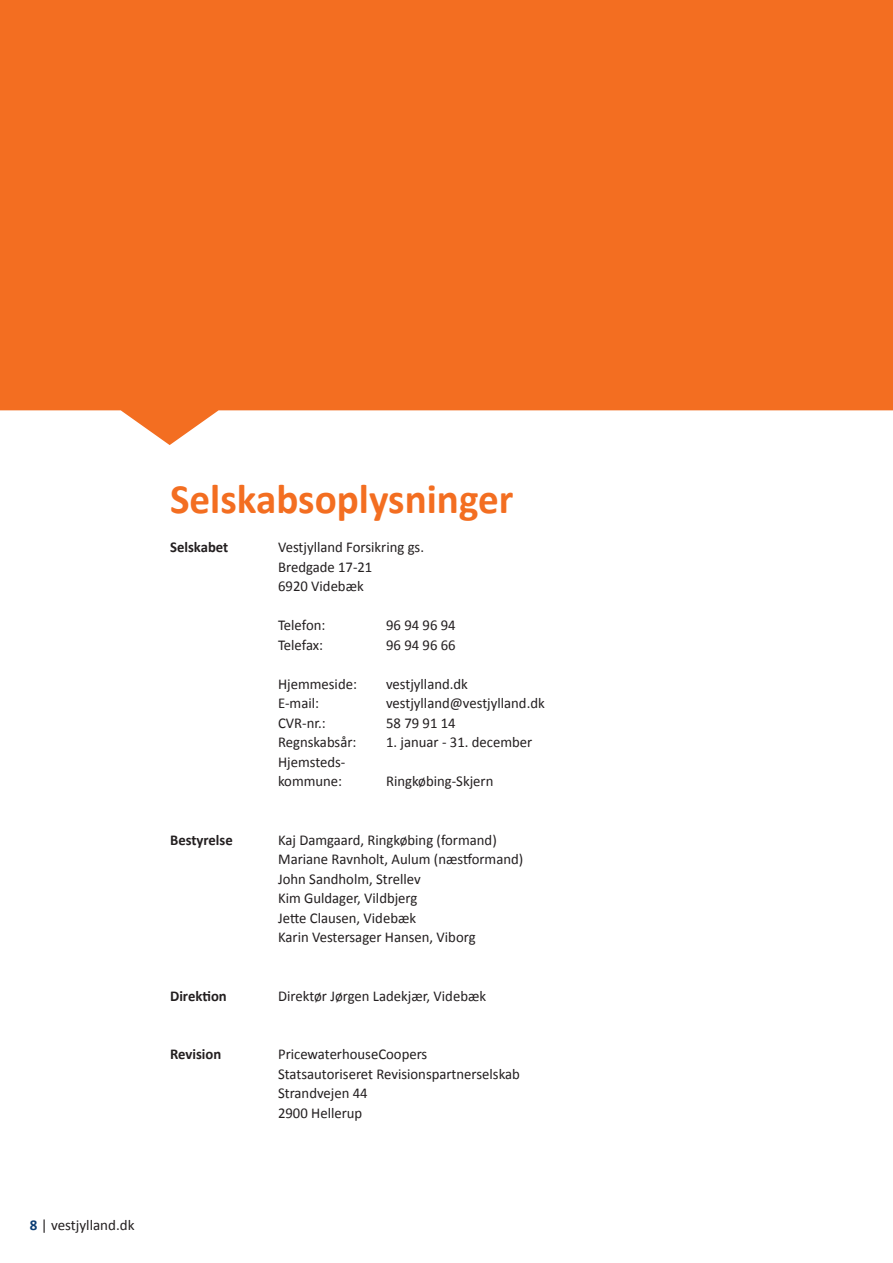
<style>
.page{position:relative;width:893px;height:1263px;background:#fff}
.page>*{position:absolute;margin:0;border:0;box-sizing:border-box;transform-origin:0 0}
.t1{font:700 42px "Calibri";color:#f36e21}
.t2{font:15px/19.5px "Calibri";color:#231f20}
.t3{font:700 15px "Calibri";color:#231f20}
.s1{font-weight:700;color:#0c3d74}
</style>
<div class="page">
<svg style="left:0;top:0;width:893px;height:445px;background:#f37831"></svg>
<h1 class="t1" style="left:170px;top:473px;width:345px">Selskabsoplysninger</h1>
<p class="t3" style="left:170px;top:538px;width:60px">Selskabet</p>
<p class="t2" style="left:278px;top:537px;width:147px">Vestjylland Forsikring gs.<br>Bredgade 17-21<br>6920 Videbæk</p>
<p class="t2" style="left:278px;top:615px;width:49px">Telefon:</p>
<p class="t2" style="left:386px;top:615px;width:71px">96 94 96 94</p>
<p class="t2" style="left:278px;top:634px;width:47px">Telefax:</p>
<p class="t2" style="left:386px;top:634px;width:71px">96 94 96 66</p>
<p class="t2" style="left:278px;top:673px;width:80px">Hjemmeside:</p>
<p class="t2" style="left:386px;top:673px;width:83px">vestjylland.dk</p>
<p class="t2" style="left:278px;top:693px;width:42px">E-mail:</p>
<p class="t2" style="left:386px;top:693px;width:160px">vestjylland@vestjylland.dk</p>
<p class="t2" style="left:278px;top:712px;width:49px">CVR-nr.:</p>
<p class="t2" style="left:386px;top:712px;width:71px">58 79 91 14</p>
<p class="t2" style="left:278px;top:732px;width:80px">Regnskabsår:</p>
<p class="t2" style="left:386px;top:732px;width:148px">1. januar - 31. december</p>
<p class="t2" style="left:278px;top:751px;width:69px">Hjemsteds&shy;kommune:</p>
<p class="t2" style="left:386px;top:771px;width:109px">Ringkøbing-Skjern</p>
<p class="t3" style="left:170px;top:830px;width:64px">Bestyrelse</p>
<p class="t2" style="left:278px;top:829px;width:247px">Kaj Damgaard, Ringkøbing (formand)<br>Mariane Ravnholt, Aulum (næstformand)<br>John Sandholm, Strellev<br>Kim Guldager, Vildbjerg<br>Jette Clausen, Videbæk<br>Karin Vestersager Hansen, Viborg</p>
<p class="t3" style="left:170px;top:986px;width:58px">Direktion</p>
<p class="t2" style="left:278px;top:985px;width:210px">Direktør Jørgen Ladekjær, Videbæk</p>
<p class="t3" style="left:170px;top:1045px;width:53px">Revision</p>
<p class="t2" style="left:278px;top:1044px;width:243px">PricewaterhouseCoopers<br>Statsautoriseret Revisionspartnerselskab<br>Strandvejen 44<br>2900 Hellerup</p>
<p class="t2" style="left:30px;top:1215px;width:106px"><span class="s1">8</span> | vestjylland.dk</p>
</div>
